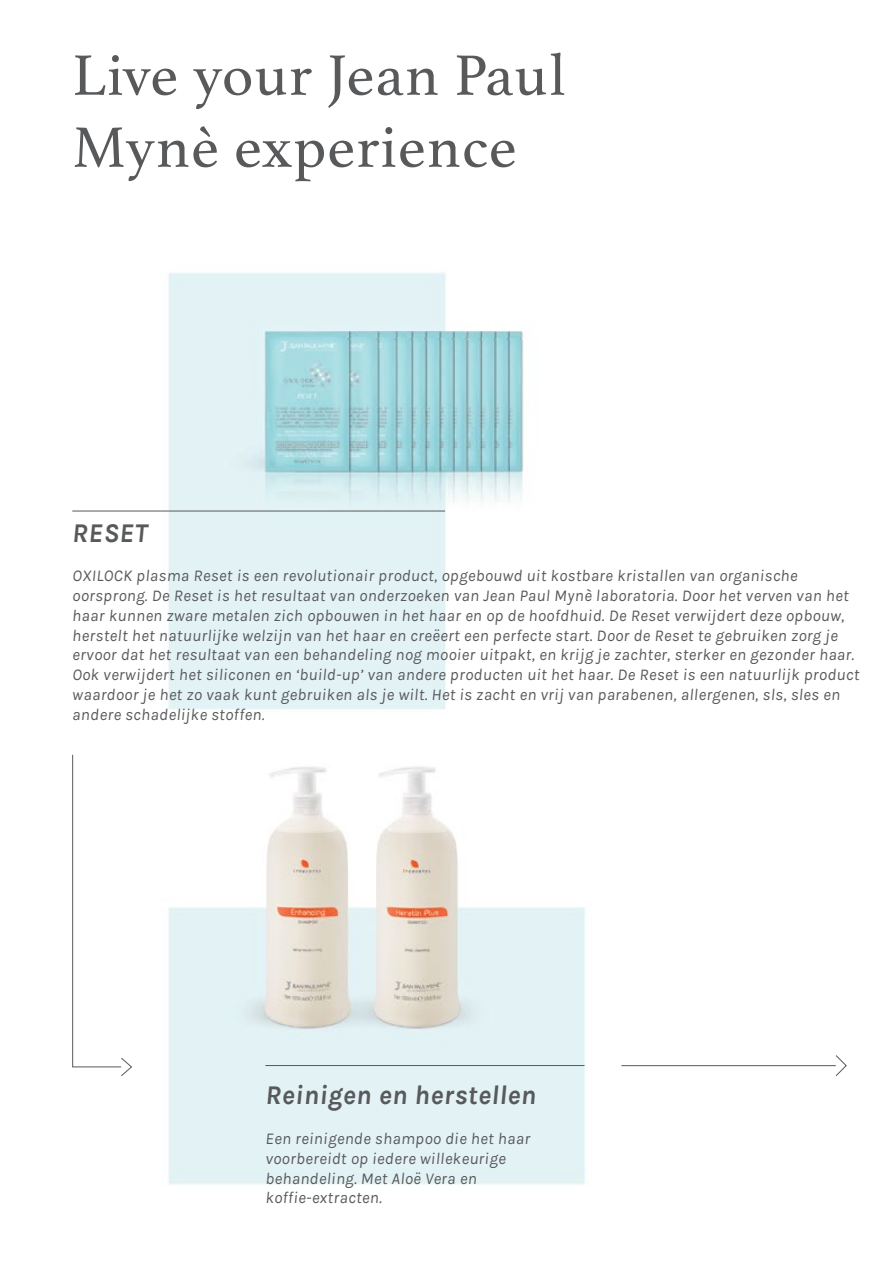
<style>
.page{position:relative;width:893px;height:1263px;background:#fff}
.page>*{position:absolute;margin:0;border:0;box-sizing:border-box;transform-origin:0 0}
.t1{font:60px/72px "Athelas";letter-spacing:.02em;color:#58595b}
.t2{font:italic 700 27px "Karla";letter-spacing:.02em;color:#58595b}
.t3{font:italic 16.5px/19.8px "Karla";letter-spacing:.02em;color:#58595b}
</style>
<div class="page">
<img style="left:72px;top:272px;width:763px;height:913px">
<hr style="left:72px;top:511px;width:373px;height:1px;background:#58595b">
<hr style="left:265px;top:1065px;width:319px;height:1px;background:#58595b">
<svg style="left:72px;top:754px;width:61px;height:323px"></svg>
<svg style="left:835px;top:1055px;width:12px;height:21px"></svg>
<hr style="left:621px;top:1065px;width:215px;height:1px;background:#58595b">
<h1 class="t1" style="left:72px;top:37px;width:495px">Live your Jean Paul<br>Mynè experience</h1>
<h2 class="t2" style="left:72px;top:517px;width:77px">RESET</h2>
<p class="t3" style="left:72px;top:566px;width:789px">OXILOCK plasma Reset is een revolutionair product, opgebouwd uit kostbare kristallen van organische oorsprong. De Reset is het resultaat van onderzoeken van Jean Paul Mynè laboratoria. Door het verven van het haar kunnen zware metalen zich opbouwen in het haar en op de hoofdhuid. De Reset verwijdert deze opbouw, herstelt het natuurlijke welzijn van het haar en creëert een perfecte start. Door de Reset te gebruiken zorg je ervoor dat het resultaat van een behandeling nog mooier uitpakt, en krijg je zachter, sterker en gezonder haar.<br>Ook verwijdert het siliconen en ‘build-up’ van andere producten uit het haar. De Reset is een natuurlijk product waardoor je het zo vaak kunt gebruiken als je wilt. Het is zacht en vrij van parabenen, allergenen, sls, sles en andere schadelijke stoffen.</p>
<h2 class="t2" style="left:265px;top:1079px;width:272px">Reinigen en herstellen</h2>
<p class="t3" style="left:265px;top:1129px;width:266px">Een reinigende shampoo die het haar voorbereidt op iedere willekeurige behandeling. Met Aloë Vera en koffie-extracten.</p>
</div>
